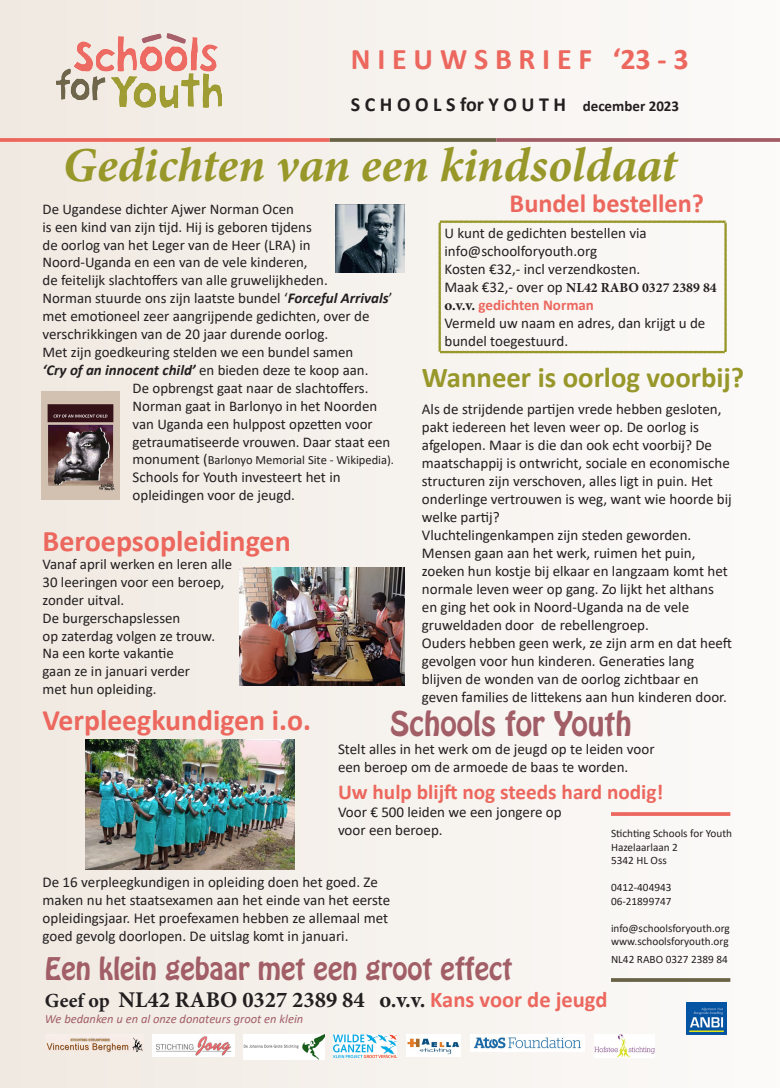
<style>
.page{position:relative;width:780px;height:1088px;background:#f6f2ee}
.page>*{position:absolute;margin:0;border:0;box-sizing:border-box;transform-origin:0 0}
.t1{font:italic 700 48.75px "Minion Pro";color:#97972a}
.t2{font:700 30px "Calibri";color:#ec675e}
.t3{font:30px "Hobo Std";color:#a25e66}
.t4{font:700 29.75px "Calibri";color:#ec675e}
.t5{font:700 28.75px "Calibri";color:#97972a}
.t6{font:27.5px "Hobo Std";color:#a25e66}
.t7{font:700 26.25px "Calibri";color:#ec675e}
.t8{font:700 22.5px "Minion Pro";color:#231f20}
.t9{font:700 21.25px "Calibri";color:#ec675e}
.t10{font:700 20px "Calibri";color:#231f20}
.t11{font:15px/18px "Calibri";color:#231f20}
.t12{font:italic 700 15px "Calibri";color:#231f20}
.t13{font:14.88px/17.9px "Calibri";color:#231f20}
.t14{font:700 13.75px "Minion Pro";color:#231f20}
.t15{font:12.5px "Calibri";color:#231f20}
.t16{font:italic 12.5px "Calibri";color:#a25e66}
.t17{font:11.25px/13.5px "Calibri";color:#231f20}
.s1{font-size:15px}
.s2{font-size:14.88px}
.s3{font-weight:700;font-style:italic}
.s4{font-weight:400;font-style:normal;font-size:14.88px}
.s5{font-family:"Calibri";font-weight:400;font-size:15px}
.s6{font-family:"Minion Pro";font-weight:700}
.s7{font-weight:700;color:#ec675e}
.s8{font-size:20px}
.s9{font-family:"Calibri";color:#ec675e}
</style>
<div class="page">
<svg style="left:0;top:138px;width:330px;height:4px"></svg>
<svg style="left:330px;top:138px;width:166px;height:4px"></svg>
<svg style="left:496px;top:138px;width:284px;height:4px"></svg>
<svg style="left:611px;top:812px;width:119px;height:4px"></svg>
<svg style="left:611px;top:978px;width:119px;height:4px"></svg>
<img style="left:686px;top:1003px;width:40px;height:32px">
<img style="left:333px;top:1035px;width:63px;height:22px">
<img style="left:594px;top:1035px;width:60px;height:22px">
<img style="left:470px;top:1035px;width:115px;height:17px">
<img style="left:406px;top:1035px;width:55px;height:22px">
<img style="left:45px;top:1037px;width:99px;height:15px">
<img style="left:153px;top:1034px;width:81px;height:22px">
<img style="left:243px;top:1035px;width:81px;height:24px">
<img style="left:41px;top:392px;width:78px;height:108px">
<img style="left:335px;top:204px;width:69px;height:68px">
<img style="left:239px;top:567px;width:165px;height:118px">
<img style="left:85px;top:739px;width:210px;height:131px">
<img style="left:57px;top:34px;width:165px;height:74px">
<svg style="left:438px;top:220px;width:289px;height:134px"></svg>
<p class="t2" style="left:351px;top:37px;width:339px">N I E U W S B R I E F ‘23 - 3</p>
<p class="t10" style="left:351px;top:90px;width:330px">S C H O O L S for Y O U T H <span class="s1">december 2023</span></p>
<p class="t1" style="left:63px;top:131px;width:615px">Gedichten van een kindsoldaat</p>
<p class="t13" style="left:43px;top:200px;width:287px">De Ugandese dichter Ajwer Norman Ocen<br>is een kind van zijn tijd. Hij is geboren tijdens de oorlog van het Leger van de Heer (LRA) in Noord-Uganda en een van de vele kinderen,<br>de feitelijk slachtoffers van alle gruwelijkheden.</p>
<p class="t11" style="left:43px;top:289px;width:351px"><span class="s2">Norman stuurde ons z</span>ijn laatste bundel ‘<span class="s3">Forceful Arrivals</span>’ met emotioneel zeer aangrijpende gedichten, over de verschrikkingen van de 20 jaar durende oorlog.</p>
<p class="t13" style="left:43px;top:343px;width:312px">Met zijn goedkeuring stelden we een bundel samen</p>
<p class="t12" style="left:43px;top:360px;width:327px">‘Cry of an innocent child’ <span class="s4">en bieden deze te koop aan.</span></p>
<p class="t13" style="left:133px;top:379px;width:259px">De opbrengst gaat naar de slachtoffers.<br>Norman gaat in Barlonyo in het Noorden van Uganda een hulppost opzetten voor getraumatiseerde vrouwen. Daar staat een</p>
<p class="t15" style="left:133px;top:451px;width:263px"><span class="s2">monument (</span>Barlonyo Memorial Site - Wikipedia).</p>
<p class="t11" style="left:133px;top:468px;width:209px">Schools for Youth investeert het in opleidingen voor de jeugd.</p>
<p class="t2" style="left:43px;top:520px;width:250px">Beroepsopleidingen</p>
<p class="t13" style="left:43px;top:555px;width:191px">Vanaf april werken en leren alle<br>30 leeringen voor een beroep, zonder uitval.<br>De burgerschapslessen<br>op zaterdag volgen ze trouw.<br>Na een korte vakantie<br>gaan ze in januari verder<br>met hun opleiding.</p>
<p class="t4" style="left:43px;top:699px;width:270px">Verpleegkundigen i.o.</p>
<p class="t7" style="left:509px;top:184px;width:196px">Bundel bestellen?</p>
<p class="t11" style="left:444px;top:223px;width:204px">U kunt de gedichten bestellen via info@schoolforyouth.org<br>Kosten €32,- incl verzendkosten.</p>
<p class="t14" style="left:444px;top:278px;width:274px"><span class="s5">Maak €32,- over op</span> NL42 RABO 0327 2389 84</p>
<p class="t11" style="left:444px;top:295px;width:262px"><span class="s6">o.v.v.</span> <span class="s7">gedichten Norman<br></span>Vermeld uw naam en adres, dan krijgt u de bundel toegestuurd.</p>
<p class="t5" style="left:422px;top:357px;width:324px">Wanneer is oorlog voorbij?</p>
<p class="t11" style="left:422px;top:400px;width:312px">Als de strijdende partijen vrede hebben gesloten, pakt iedereen het leven weer op. De oorlog is afgelopen. Maar is die dan ook echt voorbij? De maatschappij is ontwricht, sociale en economische structuren zijn verschoven, alles ligt in puin. Het onderlinge vertrouwen is weg, want wie hoorde bij welke partij?<br>Vluchtelingenkampen zijn steden geworden.<br>Mensen gaan aan het werk, ruimen het puin, zoeken hun kostje bij elkaar en langzaam komt het normale leven weer op gang. Zo lijkt het althans en ging het ook in Noord-Uganda na de vele gruweldaden door de rebellengroep.<br>Ouders hebben geen werk, ze zijn arm en dat heeft gevolgen voor hun kinderen. Generaties lang blijven de wonden van de oorlog zichtbaar en geven families de littekens aan hun kinderen door.</p>
<p class="t3" style="left:390px;top:703px;width:243px">Schools for Youth</p>
<p class="t11" style="left:338px;top:740px;width:318px">Stelt alles in het werk om de jeugd op te leiden voor een beroep om de armoede de baas te worden.</p>
<p class="t9" style="left:338px;top:777px;width:327px">Uw hulp blijft nog steeds hard nodig!</p>
<p class="t11" style="left:338px;top:803px;width:225px">Voor € 500 leiden we een jongere op voor een beroep.</p>
<p class="t17" style="left:611px;top:826px;width:122px">Stichting Schools for Youth<br>Hazelaarlaan 2<br>5342 HL Oss</p>
<p class="t17" style="left:611px;top:880px;width:62px">0412-404943<br>06-21899747</p>
<p class="t17" style="left:611px;top:921px;width:120px">info@schoolsforyouth.org www.schoolsforyouth.org</p>
<p class="t17" style="left:611px;top:952px;width:118px">NL42 RABO 0327 2389 84</p>
<p class="t11" style="left:43px;top:873px;width:349px">De 16 verpleegkundigen in opleiding doen het goed. Ze maken nu het staatsexamen aan het einde van het eerste opleidingsjaar. Het proefexamen hebben ze allemaal met goed gevolg doorlopen. De uitslag komt in januari.</p>
<p class="t6" style="left:45px;top:950px;width:469px">Een klein gebaar met een groot effect</p>
<p class="t8" style="left:45px;top:984px;width:564px"><span class="s8">Geef op</span> NL42 RABO 0327 2389 84 o.v.v. <span class="s9">Kans voor de jeugd</span></p>
<p class="t16" style="left:45px;top:1010px;width:260px">We bedanken u en al onze donateurs groot en klein</p>
</div>
